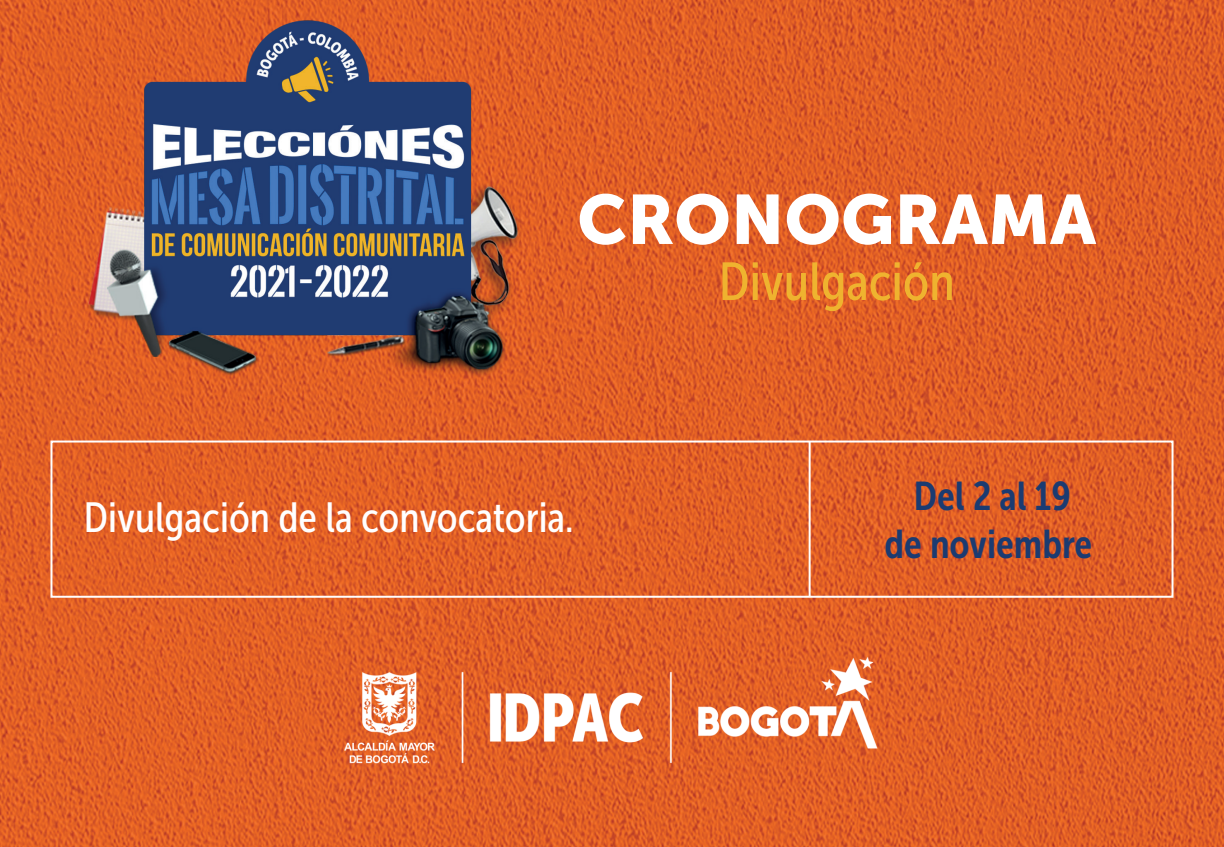
<style>
.page{position:relative;width:1224px;height:847px;background:#fff}
.page>*{position:absolute;margin:0;border:0;box-sizing:border-box;transform-origin:0 0}
.t1{font:69.2px "Museo Sans 900";color:#fff}
.t2{font:53.2px "Museo Sans Condensed 500";color:#efb32f}
.t3{font:42px "Museo Sans Condensed 500";color:#fff}
.t4{font:40px/48px "Museo Sans Condensed 700";color:#1b3b71;text-align:center}
</style>
<div class="page">
<img style="left:0;top:0;width:1224px;height:846px">
<div style="left:50px;top:440px;width:1124px;height:157px;border:2px solid #fff"></div>
<img style="left:339px;top:648px;width:546px;height:125px">
<hr style="left:809px;top:441px;width:2px;height:155px;background:#fff">
<img style="left:80px;top:10px;width:446px;height:447px">
<h1 class="t1" style="left:577px;top:180px;width:520px">CRONOGRAMA</h1>
<p class="t2" style="left:719px;top:252px;width:238px">Divulgación</p>
<p class="t3" style="left:84px;top:494px;width:491px">Divulgación de la convocatoria.</p>
<p class="t4" style="left:885px;top:472px;width:209px">Del 2 al 19<br>de noviembre</p>
</div>
